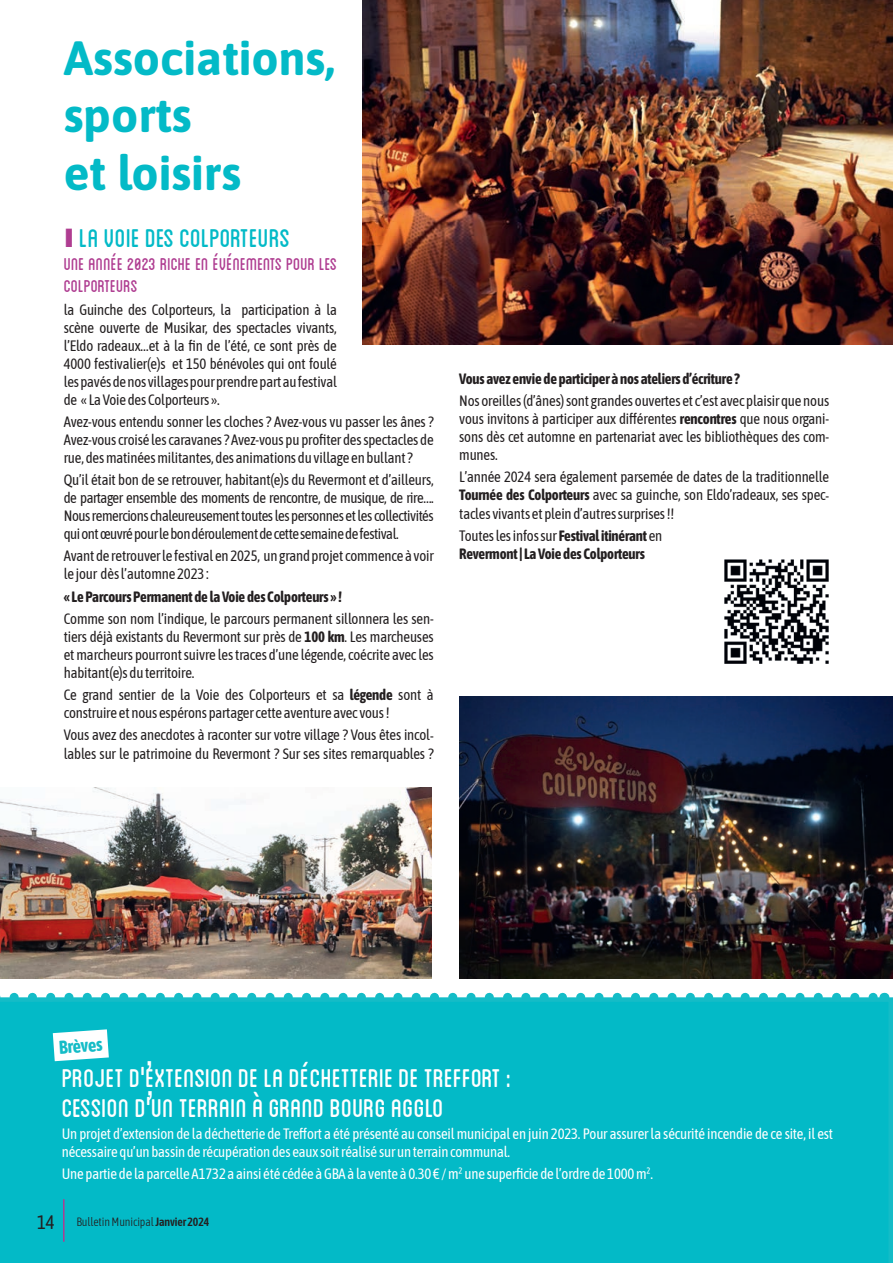
<style>
.page{position:relative;width:893px;height:1263px;background:#fff}
.page>*{position:absolute;margin:0;border:0;box-sizing:border-box;transform-origin:0 0}
.t1{font:700 48px/57.6px "Asap";color:#03bac7}
.t2{font:36px/30px "Blanch Caps";color:#fff}
.t3{font:36px "Blanch Caps";color:#03bac7}
.t4{font:24px/22.5px "Blanch Caps";color:#af3d91}
.t5{font:700 18.75px "Asap Condensed";color:#14bcc7}
.t6{font:15px/18px "Asap Condensed";letter-spacing:-.01em;color:#231f20;text-align:justify}
.t7{font:15px/18px "Asap Condensed";letter-spacing:-.01em;color:#fff}
.t8{font:700 15px/18px "Asap Condensed";letter-spacing:-.01em;color:#231f20}
.t9{font:300 12px "Asap Condensed";letter-spacing:-.01em;color:#231f20}
.s1{font-family:"Arial";font-weight:900;font-size:25.5px;color:#af3d91}
.s2{font-weight:700}
.s3{font-weight:400}
.s4{font-weight:400;font-size:19.5px}
.s5{font-weight:600}
</style>
<div class="page">
<div style="left:0;top:997px;width:893px;height:266px;background:#03bac7"></div>
<hr style="left:63px;top:1199px;width:2px;height:43px;background:#af3d91">
<img style="left:362px;top:0;width:530px;height:344px">
<img style="left:0;top:788px;width:432px;height:190px">
<img style="left:459px;top:697px;width:433px;height:281px">
<img style="left:724px;top:559px;width:105px;height:105px">
<svg style="left:53px;top:1029px;width:56px;height:32px"></svg>
<svg style="left:0;top:993px;width:875px;height:9px"></svg>
<h1 class="t1" style="left:64px;top:26px;width:273px">Associations, sports<br>et loisirs</h1>
<h2 class="t3" style="left:64px;top:222px;width:228px"><span class="s1">I</span> La voie des colporteurs</h2>
<h3 class="t4" style="left:64px;top:252px;width:275px">Une année 2023 riche en événements pour les colporteurs</h3>
<p class="t6" style="left:64px;top:300px;width:275px">la Guinche des Colporteurs, la participation à la scène ouverte de Musikar, des spectacles vivants, l’Eldo radeaux…et à la fin de l’été, ce sont près de 4000 festivalier(e)s et 150 bénévoles qui ont foulé les pavés de nos villages pour prendre part au festival de « La Voie des Colporteurs ».</p>
<p class="t6" style="left:64px;top:412px;width:371px">Avez-vous entendu sonner les cloches ? Avez-vous vu passer les ânes ?<br>Avez-vous croisé les caravanes ? Avez-vous pu profiter des spectacles de rue, des matinées militantes, des animations du village en bullant ?</p>
<p class="t6" style="left:64px;top:470px;width:371px">Qu’il était bon de se retrouver, habitant(e)s du Revermont et d’ailleurs, de partager ensemble des moments de rencontre, de musique, de rire….<br>Nous remercions chaleureusement toutes les personnes et les collectivités qui ont œuvré pour le bon déroulement de cette semaine de festival.</p>
<p class="t6" style="left:64px;top:546px;width:371px">Avant de retrouver le festival en 2025, un grand projet commence à voir le jour dès l’automne 2023 :</p>
<p class="t8" style="left:64px;top:586px;width:280px">« Le Parcours Permanent de la Voie des Colporteurs » !</p>
<p class="t6" style="left:64px;top:609px;width:371px">Comme son nom l’indique, le parcours permanent sillonnera les sen&shy;tiers déjà existants du Revermont sur près de <span class="s2">100 km</span>. Les marcheuses et marcheurs pourront suivre les traces d’une légende, coécrite avec les habitant(e)s du territoire.</p>
<p class="t6" style="left:64px;top:685px;width:371px">Ce grand sentier de la Voie des Colporteurs et sa <span class="s2">légende</span> sont à construire et nous espérons partager cette aventure avec vous !</p>
<p class="t6" style="left:64px;top:725px;width:371px">Vous avez des anecdotes à raconter sur votre village ? Vous êtes incol&shy;lables sur le patrimoine du Revermont ? Sur ses sites remarquables ?</p>
<p class="t8" style="left:459px;top:369px;width:282px">Vous avez envie de participer à nos ateliers d’écriture ?</p>
<p class="t6" style="left:459px;top:391px;width:371px">Nos oreilles (d’ânes) sont grandes ouvertes et c’est avec plaisir que nous vous invitons à participer aux différentes <span class="s2">rencontres</span> que nous organi&shy;sons dès cet automne en partenariat avec les bibliothèques des com&shy;munes.</p>
<p class="t6" style="left:459px;top:467px;width:371px">L’année 2024 sera également parsemée de dates de la traditionnelle <span class="s2">Tournée des Colporteurs</span> avec sa guinche, son Eldo’radeaux, ses spec&shy;tacles vivants et plein d’autres surprises !!</p>
<p class="t8" style="left:459px;top:525px;width:205px"><span class="s3">Toutes les infos sur</span> Festival itinérant <span class="s3">en<br></span>Revermont | La Voie des Colporteurs</p>
<p class="t5" style="left:58px;top:1034px;width:45px;rotate:-4deg">Brèves</p>
<h2 class="t2" style="left:62px;top:1061px;width:451px">Projet d'’extension de la déchetterie de Treffort : cession d’'un terrain à Grand Bourg Agglo</h2>
<p class="t7" style="left:62px;top:1124px;width:773px">Un projet d’extension de la déchetterie de Treffort a été présenté au conseil municipal en juin 2023. Pour assurer la sécurité incendie de ce site, il est nécessaire qu’un bassin de récupération des eaux soit réalisé sur un terrain communal.</p>
<p class="t7" style="left:62px;top:1164px;width:593px">Une partie de la parcelle A1732 a ainsi été cédée à GBA à la vente à 0.30 € / m² une superficie de l’ordre de 1000 m².</p>
<p class="t9" style="left:37px;top:1213px;width:174px"><span class="s4">14</span> Bulletin Municipal <span class="s5">Janvier 2024</span></p>
</div>
